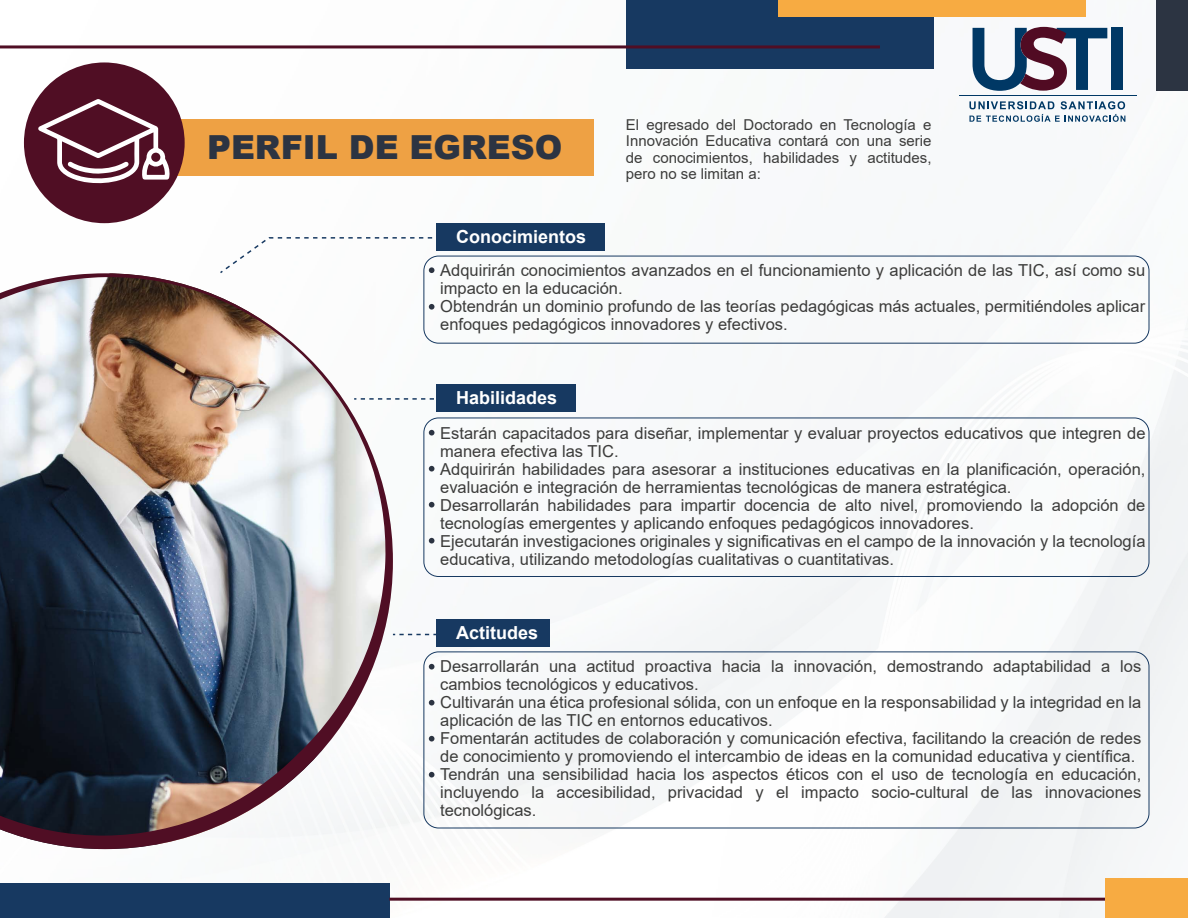
<style>
.page{position:relative;width:1188px;height:918px;background:#fff}
.page>*{position:absolute;margin:0;border:0;box-sizing:border-box;transform-origin:0 0}
.t1{font:900 33.15px "Arial";color:#2c3442}
.t2{font:700 18px "Arial";color:#fff}
.t3{font:16.5px/18px "Arial";color:#3c3c3b}
.t4{font:15px/16.5px "Arial";color:#3c3c3b;text-align:justify}
</style>
<div class="page">
<img style="left:0;top:0;width:1188px;height:918px">
<svg style="left:429px;top:304px;width:6px;height:6px"></svg>
<svg style="left:429px;top:430px;width:6px;height:6px"></svg>
<svg style="left:429px;top:466px;width:6px;height:6px"></svg>
<svg style="left:429px;top:502px;width:6px;height:6px"></svg>
<svg style="left:429px;top:538px;width:6px;height:6px"></svg>
<svg style="left:429px;top:664px;width:6px;height:6px"></svg>
<svg style="left:429px;top:700px;width:6px;height:6px"></svg>
<svg style="left:429px;top:736px;width:6px;height:6px"></svg>
<svg style="left:429px;top:772px;width:6px;height:6px"></svg>
<div style="left:436px;top:223px;width:168px;height:28px;background:#173961"></div>
<div style="left:424px;top:256px;width:725px;height:88px;border:1px solid #173961;border-radius:15px"></div>
<svg style="left:218px;top:236px;width:221px;height:39px"></svg>
<div style="left:436px;top:384px;width:140px;height:28px;background:#173961"></div>
<div style="left:424px;top:418px;width:725px;height:159px;border:1px solid #173961;border-radius:15px"></div>
<svg style="left:393px;top:398px;width:43px;height:2px"></svg>
<svg style="left:393px;top:634px;width:43px;height:1px"></svg>
<div style="left:436px;top:619px;width:113px;height:27px;background:#173961"></div>
<div style="left:424px;top:652px;width:725px;height:176px;border:1px solid #173961;border-radius:15px"></div>
<img style="left:0;top:273px;width:393px;height:576px">
<div style="left:1156px;top:0;width:32px;height:91px;background:#2c3442"></div>
<div style="left:0;top:883px;width:389px;height:35px;background:#173961"></div>
<div style="left:626px;top:0;width:308px;height:69px;background:#173961"></div>
<div style="left:778px;top:0;width:307px;height:17px;background:#f7ab42"></div>
<hr style="left:0;top:45px;width:880px;height:3px;background:#500e24">
<hr style="left:389px;top:898px;width:717px;height:3px;background:#500e24">
<div style="left:150px;top:120px;width:444px;height:56px;background:#eea144"></div>
<div style="left:24px;top:62px;width:161px;height:161px;background:#500e24;border-radius:50%"></div>
<svg style="left:969px;top:101px;width:156px;height:21px"></svg>
<hr style="left:959px;top:95px;width:177px;height:1px;background:#003865">
<div style="left:1111px;top:28px;width:11px;height:62px;background:#003865"></div>
<svg style="left:973px;top:27px;width:134px;height:64px"></svg>
<div style="left:1105px;top:879px;width:83px;height:39px;background:#f7ab42"></div>
<svg style="left:38px;top:99px;width:132px;height:85px"></svg>
<h1 class="t1" style="left:207px;top:123px;width:357px">PERFIL DE EGRESO</h1>
<p class="t4" style="left:626px;top:116px;width:307px">El egresado del Doctorado en Tecnología e Innovación Educativa contará con una serie de conocimientos, habilidades y actitudes, pero no se limitan a:</p>
<p class="t2" style="left:456px;top:224px;width:132px">Conocimientos</p>
<p class="t3" style="left:440px;top:261px;width:707px">Adquirirán conocimientos avanzados en el funcionamiento y aplicación de las TIC, así como su impacto en la educación.<br>Obtendrán un dominio profundo de las teorías pedagógicas más actuales, permitiéndoles aplicar enfoques pedagógicos innovadores y efectivos.</p>
<p class="t2" style="left:456px;top:385px;width:103px">Habilidades</p>
<p class="t3" style="left:440px;top:424px;width:707px">Estarán capacitados para diseñar, implementar y evaluar proyectos educativos que integren de manera efectiva las TIC.<br>Adquirirán habilidades para asesorar a instituciones educativas en la planificación, operación, evaluación e integración de herramientas tecnológicas de manera estratégica.<br>Desarrollarán habilidades para impartir docencia de alto nivel, promoviendo la adopción de tecnologías emergentes y aplicando enfoques pedagógicos innovadores.<br>Ejecutarán investigaciones originales y significativas en el campo de la innovación y la tecnología educativa, utilizando metodologías cualitativas o cuantitativas.</p>
<p class="t2" style="left:456px;top:620px;width:84px">Actitudes</p>
<p class="t3" style="left:440px;top:657px;width:703px">Desarrollarán una actitud proactiva hacia la innovación, demostrando adaptabilidad a los cambios tecnológicos y educativos.<br>Cultivarán una ética profesional sólida, con un enfoque en la responsabilidad y la integridad en la aplicación de las TIC en entornos educativos.<br>Fomentarán actitudes de colaboración y comunicación efectiva, facilitando la creación de redes de conocimiento y promoviendo el intercambio de ideas en la comunidad educativa y científica.<br>Tendrán una sensibilidad hacia los aspectos éticos con el uso de tecnología en educación, incluyendo la accesibilidad, privacidad y el impacto socio-cultural de las innovaciones tecnológicas.</p>
</div>
